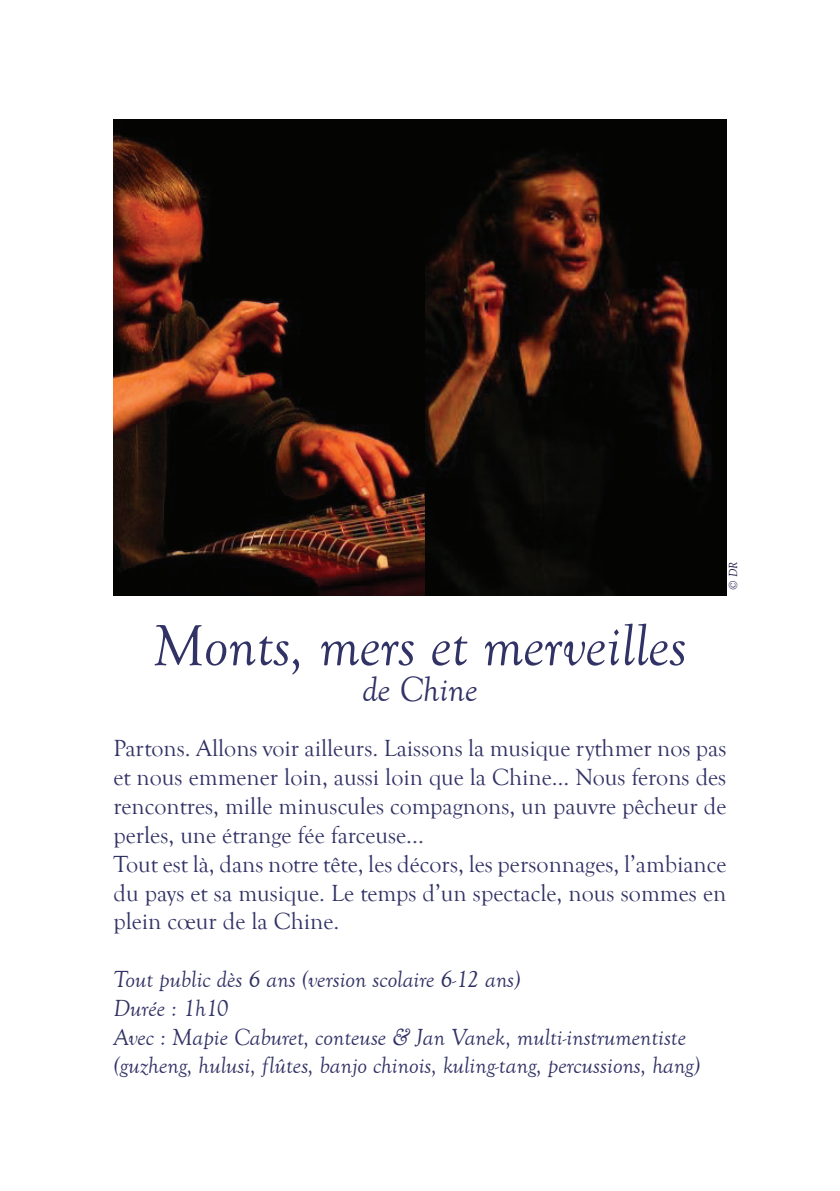
<style>
.page{position:relative;width:840px;height:1191px;background:#fff}
.page>*{position:absolute;margin:0;border:0;box-sizing:border-box;transform-origin:0 0}
.t1{font:italic 60px "Goudy Old Style T";color:#313265}
.t2{font:italic 36px "Goudy Old Style T";color:#313265}
.t3{font:24px/28.8px "Goudy Old Style T";color:#313265}
.t4{font:italic 24px/28.8px "Goudy Old Style T";color:#313265}
.t5{font:italic 12px "Goudy Old Style T";color:#100d3b}
</style>
<div class="page">
<img style="left:113px;top:119px;width:312px;height:476px">
<img style="left:425px;top:119px;width:301px;height:476px">
<p class="t5" style="left:726px;top:589px;width:29px;rotate:-90deg">© DR</p>
<h1 class="t1" style="left:153px;top:613px;width:534px">Monts, mers et merveilles</h1>
<h2 class="t2" style="left:362px;top:670px;width:117px">de Chine</h2>
<p class="t3" style="left:113px;top:734px;width:614px">Partons. Allons voir ailleurs. Laissons la musique rythmer nos pas et nous emmener loin, aussi loin que la Chine… Nous ferons des rencontres, mille minuscules compagnons, un pauvre pêcheur de perles, une étrange fée farceuse...<br>Tout est là, dans notre tête, les décors, les personnages, l’ambiance du pays et sa musique. Le temps d’un spectacle, nous sommes en plein cœur de la Chine.</p>
<p class="t4" style="left:113px;top:965px;width:587px">Tout public dès 6 ans (version scolaire 6-12 ans)<br>Durée : 1h10<br>Avec : Mapie Caburet, conteuse &amp; Jan Vanek, multi-instrumentiste (guzheng, hulusi, flûtes, banjo chinois, kuling-tang, percussions, hang)</p>
</div>
